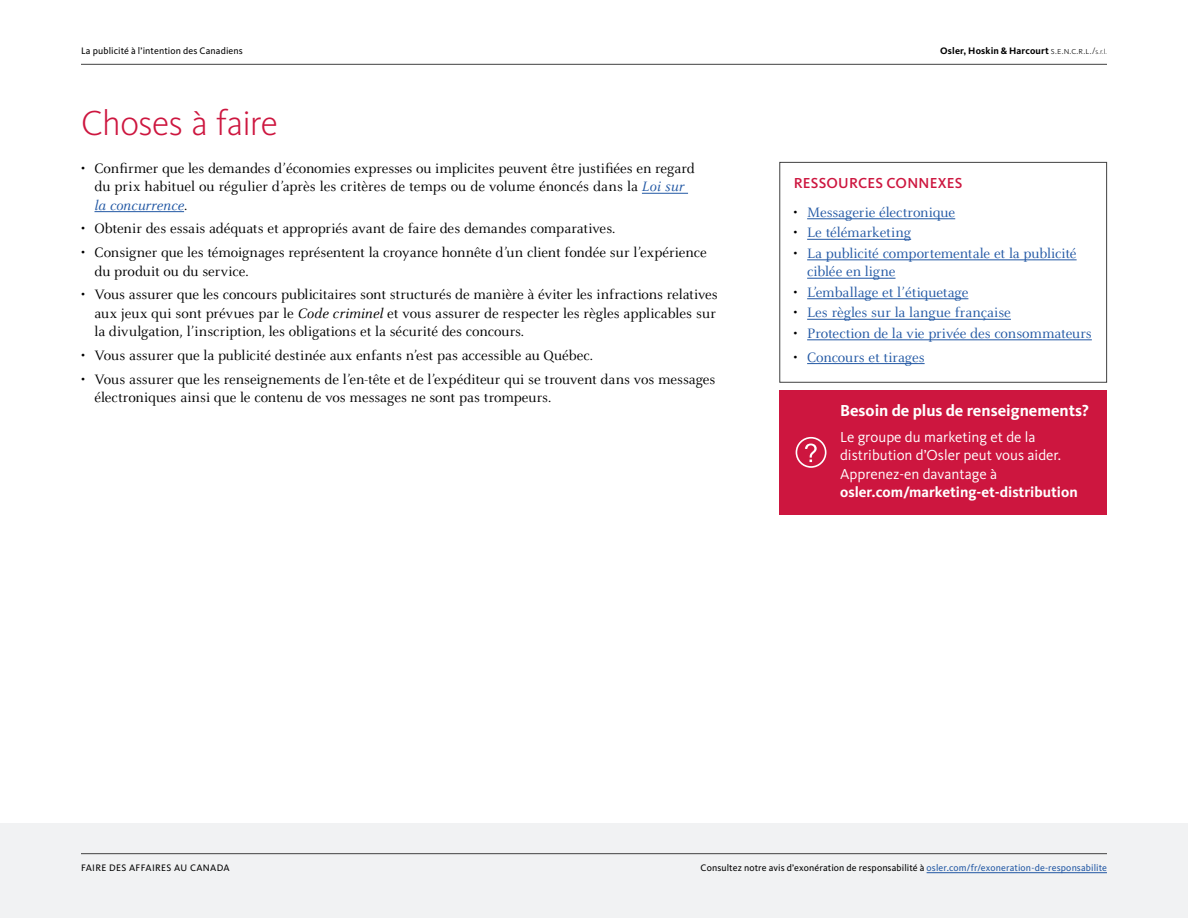
<style>
.page{position:relative;width:1188px;height:918px;background:#fff}
.page>*{position:absolute;margin:0;border:0;box-sizing:border-box;transform-origin:0 0}
.t1{font:300 36px "Kievit Pro";letter-spacing:-.015em;color:#cd163f}
.t2{font:700 16.5px "Kievit Pro";color:#fff}
.t3{font:15px/18.3px "Celeste OT";letter-spacing:-.005em;color:#000}
.t4{font:15px/18.3px "Celeste OT";letter-spacing:-.005em;color:#2258a4}
.t5{font:15px/18.3px "Kievit Pro";color:#fff}
.t6{font:700 15px "Kievit Pro";color:#fff}
.t7{font:500 15px "Kievit Pro";letter-spacing:.015em;color:#cd163f}
.t8{font:9.75px "Kievit Pro";letter-spacing:.01em;color:#000}
.t9{font:700 9.75px "Kievit Pro";letter-spacing:.015em;color:#000}
.t10{font:9.75px "Kievit Pro";letter-spacing:.035em;color:#000}
.s1{font-weight:300}
.s2{font-weight:300;font-size:7.35px}
.s3{font-style:italic;color:#2258a4}
.s4{font-style:italic}
.s5{color:#000}
.s6{color:#2258a4}
</style>
<div class="page">
<div style="left:0;top:824px;width:1188px;height:94px;background:#f1f2f3"></div>
<hr style="left:81px;top:853px;width:1026px;height:1px;background:#414141">
<hr style="left:81px;top:64px;width:1026px;height:1px;background:#414141">
<hr style="left:642px;top:193px;width:46px;height:1px;background:#2258a4">
<hr style="left:94px;top:211px;width:90px;height:1px;background:#2258a4">
<div style="left:779px;top:390px;width:328px;height:125px;background:#cd163f"></div>
<svg style="left:805px;top:444px;width:12px;height:18px"></svg>
<div style="left:796px;top:437px;width:31px;height:31px;border:2px solid #fff;border-radius:50%"></div>
<hr style="left:927px;top:872px;width:180px;height:1px;background:#2258a4">
<hr style="left:807px;top:219px;width:148px;height:1px;background:#2258a4">
<hr style="left:807px;top:239px;width:104px;height:1px;background:#2258a4">
<hr style="left:807px;top:260px;width:270px;height:1px;background:#2258a4">
<hr style="left:807px;top:278px;width:89px;height:1px;background:#2258a4">
<hr style="left:807px;top:298px;width:161px;height:1px;background:#2258a4">
<hr style="left:807px;top:319px;width:204px;height:1px;background:#2258a4">
<hr style="left:807px;top:340px;width:285px;height:1px;background:#2258a4">
<hr style="left:807px;top:363px;width:118px;height:1px;background:#2258a4">
<div style="left:779px;top:162px;width:328px;height:221px;border:1px solid #414141"></div>
<p class="t8" style="left:81px;top:45px;width:163px">La publicité à l’intention des Canadiens</p>
<p class="t9" style="left:940px;top:45px;width:168px">Osler, Hoskin &amp; Harcourt <span class="s1">s.e.n.c.r.l./</span><span class="s2">s.r.l.</span></p>
<h1 class="t1" style="left:81px;top:102px;width:198px">Choses à faire</h1>
<p class="t3" style="left:95px;top:159px;width:602px;text-indent:-14px">• Confirmer que les demandes d’économies expresses ou implicites peuvent être justifiées en regard du prix habituel ou régulier d’après les critères de temps ou de volume énoncés dans la <span class="s3">Loi sur la concurrence</span>.</p>
<p class="t3" style="left:81px;top:220px;width:536px">• Obtenir des essais adéquats et appropriés avant de faire des demandes comparatives.</p>
<p class="t3" style="left:95px;top:243px;width:614px;text-indent:-14px">• Consigner que les témoignages représentent la croyance honnête d’un client fondée sur l’expérience du produit ou du service.</p>
<p class="t3" style="left:95px;top:285px;width:625px;text-indent:-14px">• Vous assurer que les concours publicitaires sont structurés de manière à éviter les infractions relatives aux jeux qui sont prévues par le <span class="s4">Code criminel</span> et vous assurer de respecter les règles applicables sur la divulgation, l’inscription, les obligations et la sécurité des concours.</p>
<p class="t3" style="left:81px;top:346px;width:514px">• Vous assurer que la publicité destinée aux enfants n’est pas accessible au Québec.</p>
<p class="t3" style="left:95px;top:370px;width:623px;text-indent:-14px">• Vous assurer que les renseignements de l’en-tête et de l’expéditeur qui se trouvent dans vos messages électroniques ainsi que le contenu de vos messages ne sont pas trompeurs.</p>
<p class="t7" style="left:794px;top:174px;width:170px">RESSOURCES CONNEXES</p>
<p class="t4" style="left:794px;top:203px;width:163px"><span class="s5">•</span> Messagerie électronique</p>
<p class="t4" style="left:794px;top:224px;width:119px"><span class="s5">•</span> Le télémarketing</p>
<p class="t4" style="left:807px;top:244px;width:271px;text-indent:-14px"><span class="s5">•</span> La publicité comportementale et la publicité ciblée en ligne</p>
<p class="t4" style="left:794px;top:283px;width:176px"><span class="s5">•</span> L’emballage et l’étiquetage</p>
<p class="t4" style="left:794px;top:304px;width:219px"><span class="s5">•</span> Les règles sur la langue française</p>
<p class="t4" style="left:794px;top:324px;width:300px"><span class="s5">•</span> Protection de la vie privée des consommateurs</p>
<p class="t4" style="left:794px;top:348px;width:132px"><span class="s5">•</span> Concours et tirages</p>
<p class="t2" style="left:840px;top:401px;width:250px">Besoin de plus de renseignements?</p>
<p class="t5" style="left:840px;top:428px;width:222px">Le groupe du marketing et de la distribution d’Osler peut vous aider.<br>Apprenez-en davantage à</p>
<p class="t6" style="left:840px;top:483px;width:239px">osler.com/marketing-et-distribution</p>
<p class="t10" style="left:81px;top:862px;width:150px">FAIRE DES AFFAIRES AU CANADA</p>
<p class="t8" style="left:701px;top:862px;width:408px">Consultez notre avis d’exonération de responsabilité à <span class="s6">osler.com/fr/exoneration-de-responsabilite</span></p>
</div>
